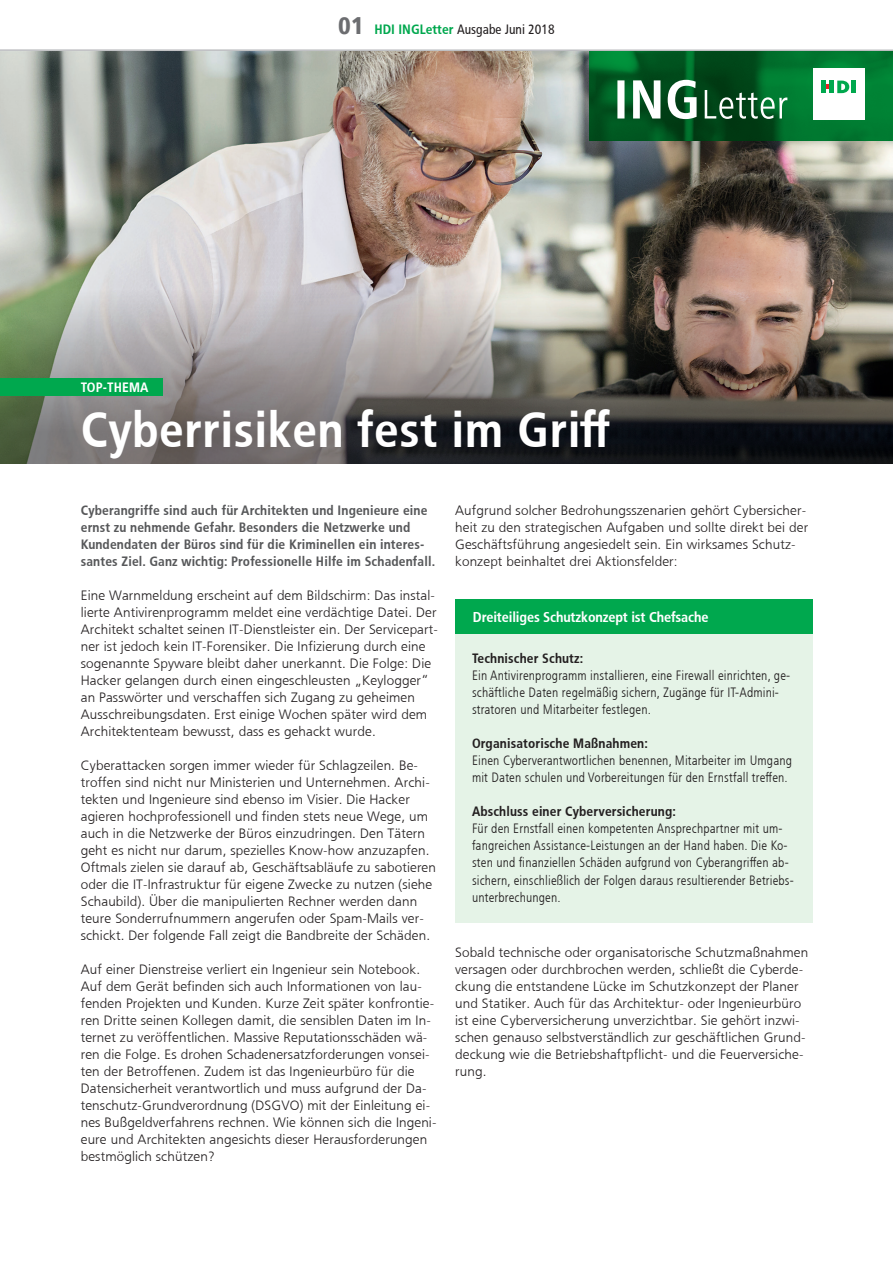
<style>
.page{position:relative;width:893px;height:1263px;background:#fff}
.page>*{position:absolute;margin:0;border:0;box-sizing:border-box;transform-origin:0 0}
.t1{font:49.5px "HDI Gerling Sans Cond Bold";letter-spacing:.01em;color:#fff}
.t2{font:14.25px "HDI Gerling Sans Cond Bold";letter-spacing:-.01em;color:#fff}
.t3{font:13.5px/17px "HDI Gerling Sans Light";letter-spacing:.01em;color:#231f20}
.t4{font:13.5px/17px "HDI Gerling Sans Cond Light";letter-spacing:.01em;color:#231f20}
.t5{font:13.5px/17px "HDI Gerling Sans Cond Bold";letter-spacing:.01em;color:#57585a}
.t6{font:13.5px "HDI Gerling Sans Cond Bold";letter-spacing:.01em;color:#231f20}
.t7{font:13.5px "HDI Gerling Sans Cond Regular";color:#231f20}
.t8{font:13.5px "HDI Gerling Sans Cond Bold";letter-spacing:.01em;color:#fff}
.s1{font-family:"HDI Gerling Sans Cond Black";font-size:24px;color:#6c6d70}
.s2{font-family:"HDI Gerling Sans Cond Bold";color:#00a84e}
</style>
<div class="page">
<img style="left:0;top:51px;width:893px;height:413px">
<hr style="left:0;top:49px;width:893px;height:2px;background:#bcbdc0">
<img style="left:0;top:276px;width:893px;height:187px">
<div style="left:0;top:378px;width:162px;height:17px;background:#00a84e"></div>
<div style="left:455px;top:634px;width:357px;height:289px;background:#e5f3e7"></div>
<div style="left:455px;top:600px;width:357px;height:34px;background:#00a84e"></div>
<svg style="left:589px;top:51px;width:304px;height:89px;background:#016528"></svg>
<div style="left:813px;top:68px;width:51px;height:51px;background:#fff"></div>
<svg style="left:826px;top:85px;width:4px;height:4px"></svg>
<svg style="left:837px;top:81px;width:12px;height:12px"></svg>
<div style="left:851px;top:81px;width:5px;height:12px;background:#00a84e"></div>
<hr style="left:830px;top:81px;width:4px;height:12px;background:#00a84e">
<div style="left:821px;top:81px;width:5px;height:12px;background:#00a84e"></div>
<svg style="left:617px;top:80px;width:170px;height:39px"></svg>
<p class="t8" style="left:81px;top:379px;width:69px">TOP-THEMA</p>
<p class="t7" style="left:338px;top:22px;width:218px"><span class="s1">01</span> <span class="s2">HDI INGLetter</span> Ausgabe Juni 2018</p>
<h1 class="t1" style="left:81px;top:401px;width:531px">Cyberrisiken fest im Griff</h1>
<p class="t5" style="left:81px;top:502px;width:356px">Cyberangriffe sind auch für Architekten und Ingenieure eine ernst zu nehmende Gefahr. Besonders die Netzwerke und Kundendaten der Büros sind für die Kriminellen ein interes&shy;santes Ziel. Ganz wichtig: Professionelle Hilfe im Schadenfall.</p>
<p class="t3" style="left:81px;top:587px;width:359px">Eine Warnmeldung erscheint auf dem Bildschirm: Das instal&shy;lierte Antivirenprogramm meldet eine verdächtige Datei. Der Architekt schaltet seinen IT-Dienstleister ein. Der Servicepart&shy;ner ist jedoch kein IT-Forensiker. Die Infizierung durch eine sogenannte Spyware bleibt daher unerkannt. Die Folge: Die Hacker gelangen durch einen eingeschleusten „Keylogger“ an Passwörter und verschaffen sich Zugang zu geheimen Ausschreibungsdaten. Erst einige Wochen später wird dem Architektenteam bewusst, dass es gehackt wurde.</p>
<p class="t3" style="left:81px;top:757px;width:357px">Cyberattacken sorgen immer wieder für Schlagzeilen. Be&shy;troffen sind nicht nur Ministerien und Unternehmen. Archi&shy;tekten und Ingenieure sind ebenso im Visier. Die Hacker agieren hochprofessionell und finden stets neue Wege, um auch in die Netzwerke der Büros einzudringen. Den Tätern geht es nicht nur darum, spezielles Know-how anzuzapfen.<br>Oftmals zielen sie darauf ab, Geschäftsabläufe zu sabotieren oder die IT-Infrastruktur für eigene Zwecke zu nutzen (siehe Schaubild). Über die manipulierten Rechner werden dann teure Sonderrufnummern angerufen oder Spam-Mails ver&shy;schickt. Der folgende Fall zeigt die Bandbreite der Schäden.</p>
<p class="t3" style="left:81px;top:961px;width:357px">Auf einer Dienstreise verliert ein Ingenieur sein Notebook.<br>Auf dem Gerät befinden sich auch Informationen von lau&shy;fenden Projekten und Kunden. Kurze Zeit später konfrontie&shy;ren Dritte seinen Kollegen damit, die sensiblen Daten im In&shy;ternet zu veröffentlichen. Massive Reputationsschäden wä&shy;ren die Folge. Es drohen Schadenersatzforderungen vonsei&shy;ten der Betroffenen. Zudem ist das Ingenieurbüro für die Datensicherheit verantwortlich und muss aufgrund der Da&shy;tenschutz-Grundverordnung (DSGVO) mit der Einleitung ei&shy;nes Bußgeldverfahrens rechnen. Wie können sich die Ingeni&shy;eure und Architekten angesichts dieser Herausforderungen bestmöglich schützen?</p>
<p class="t3" style="left:455px;top:501px;width:355px">Aufgrund solcher Bedrohungsszenarien gehört Cybersicher&shy;heit zu den strategischen Aufgaben und sollte direkt bei der Geschäftsführung angesiedelt sein. Ein wirksames Schutz&shy;konzept beinhaltet drei Aktionsfelder:</p>
<p class="t2" style="left:473px;top:608px;width:237px">Dreiteiliges Schutzkonzept ist Chefsache</p>
<p class="t6" style="left:472px;top:651px;width:113px">Technischer Schutz:</p>
<p class="t4" style="left:472px;top:667px;width:320px">Ein Antivirenprogramm installieren, eine Firewall einrichten, ge&shy;schäftliche Daten regelmäßig sichern, Zugänge für IT-Admini&shy;stratoren und Mitarbeiter festlegen.</p>
<p class="t6" style="left:472px;top:736px;width:177px">Organisatorische Maßnahmen:</p>
<p class="t4" style="left:472px;top:752px;width:322px">Einen Cyberverantwortlichen benennen, Mitarbeiter im Umgang mit Daten schulen und Vorbereitungen für den Ernstfall treffen.</p>
<p class="t6" style="left:472px;top:804px;width:205px">Abschluss einer Cyberversicherung:</p>
<p class="t4" style="left:472px;top:821px;width:323px">Für den Ernstfall einen kompetenten Ansprechpartner mit um&shy;fangreichen Assistance-Leistungen an der Hand haben. Die Ko&shy;sten und finanziellen Schäden aufgrund von Cyberangriffen ab&shy;sichern, einschließlich der Folgen daraus resultierender Betriebs&shy;unterbrechungen.</p>
<p class="t3" style="left:455px;top:944px;width:355px">Sobald technische oder organisatorische Schutzmaßnahmen versagen oder durchbrochen werden, schließt die Cyberde&shy;ckung die entstandene Lücke im Schutzkonzept der Planer und Statiker. Auch für das Architektur- oder Ingenieurbüro ist eine Cyberversicherung unverzichtbar. Sie gehört inzwi&shy;schen genauso selbstverständlich zur geschäftlichen Grund&shy;deckung wie die Betriebshaftpflicht- und die Feuerversiche&shy;rung.</p>
</div>
